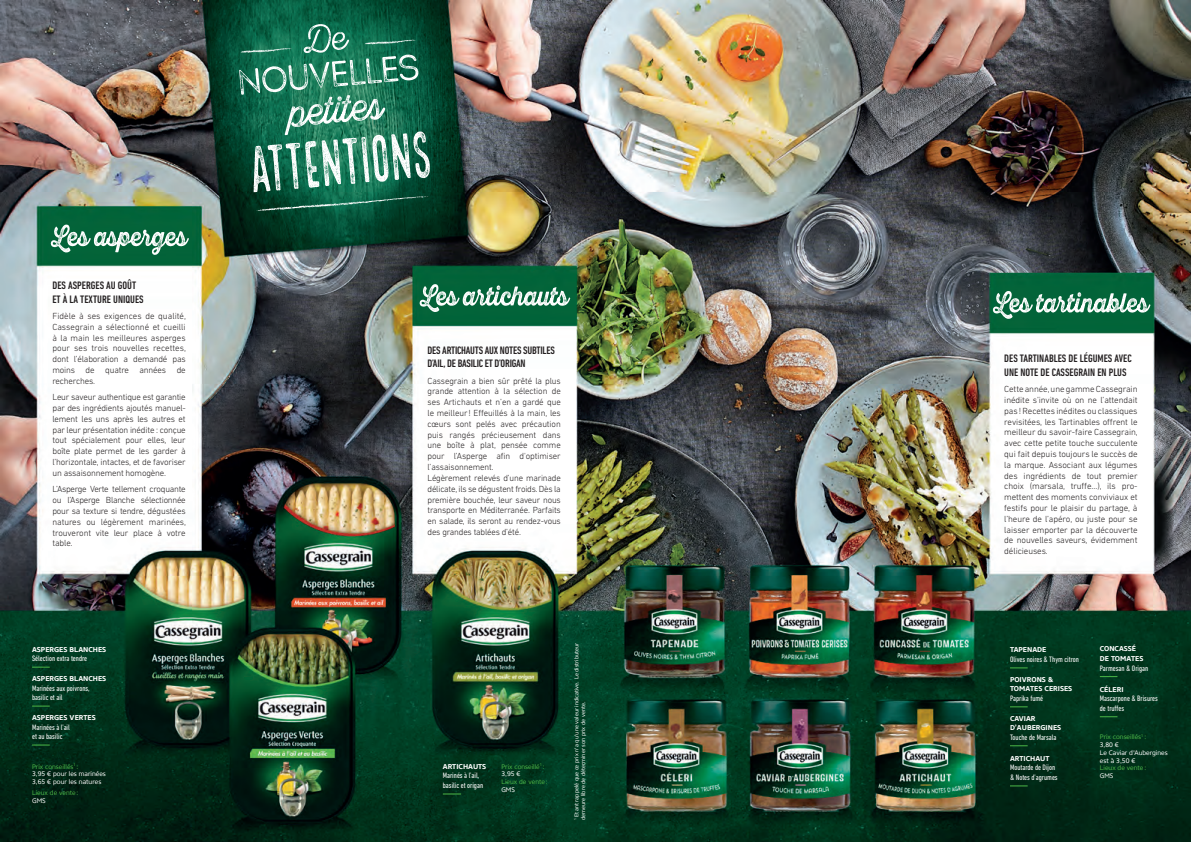
<style>
.page{position:relative;width:1191px;height:842px;background:#fff}
.page>*{position:absolute;margin:0;border:0;box-sizing:border-box;transform-origin:0 0}
.t1{font:500 condensed 11px/13.2px "DIN Next LT Pro";color:#231f20}
.t2{font:500 condensed 11px/13.2px "DIN Next LT Pro";letter-spacing:-.02em;color:#231f20}
.t3{font:300 9px/10.8px "DIN Next LT Pro";letter-spacing:-.01em;color:#231f20;text-align:justify}
.t4{font:condensed 8px/9.6px "DIN Next LT Pro";color:#fff}
.t5{font:700 7px/9.6px "Core Sans N";color:#fff}
.t6{font:6.5px/7.8px "Core Sans N 45";color:#fff}
.t7{font:6.5px/7.8px "Core Sans N 45";color:#4cb848}
.t8{font:5.5px/6.6px "Core Sans N 45";color:#fff}
.s1{color:#4cb848}
.s2{color:#fff}
</style>
<div class="page">
<img style="left:0;top:0;width:1191px;height:842px">
<svg style="left:419px;top:284px;width:151px;height:28px;background:#4d9173"></svg>
<svg style="left:992px;top:291px;width:158px;height:28px;background:#4f9274"></svg>
<svg style="left:51px;top:225px;width:138px;height:30px;background:#4a8f70"></svg>
<svg style="left:1010px;top:668px;width:17px;height:1px"></svg>
<svg style="left:1010px;top:707px;width:17px;height:1px"></svg>
<svg style="left:1010px;top:745px;width:17px;height:1px"></svg>
<svg style="left:1010px;top:786px;width:17px;height:1px"></svg>
<svg style="left:1099px;top:676px;width:18px;height:1px"></svg>
<svg style="left:1099px;top:716px;width:18px;height:1px"></svg>
<svg style="left:32px;top:667px;width:18px;height:1px"></svg>
<svg style="left:32px;top:706px;width:18px;height:1px"></svg>
<svg style="left:32px;top:745px;width:18px;height:1px"></svg>
<svg style="left:239px;top:24px;width:191px;height:188px;background:#378168"></svg>
<svg style="left:443px;top:794px;width:18px;height:1px"></svg>
<p class="t1" style="left:52px;top:279px;width:93px">DES ASPERGES AU GOÛT<br>ET À LA TEXTURE UNIQUES</p>
<p class="t3" style="left:52px;top:310px;width:135px">Fidèle à ses exigences de qualité, Cassegrain a sélectionné et cueilli à la main les meilleures asperges pour ses trois nouvelles recettes, dont l’élaboration a demandé pas moins de quatre années de recherches.</p>
<p class="t3" style="left:52px;top:392px;width:135px">Leur saveur authentique est garantie par des ingrédients ajoutés manuel&shy;lement les uns après les autres et par leur présentation inédite : conçue tout spécialement pour elles, leur boîte plate permet de les garder à l’horizontale, intactes, et de favoriser un assaisonnement homogène.</p>
<p class="t3" style="left:52px;top:484px;width:135px">L’Asperge Verte tellement croquante ou l’Asperge Blanche sélectionnée pour sa texture si tendre, dégustées natures ou légèrement marinées, trouveront vite leur place à votre table.</p>
<p class="t5" style="left:32px;top:644px;width:76px">ASPERGES BLANCHES</p>
<p class="t4" style="left:32px;top:654px;width:57px">Sélection extra tendre</p>
<p class="t5" style="left:32px;top:674px;width:76px">ASPERGES BLANCHES</p>
<p class="t4" style="left:32px;top:683px;width:59px">Marinées aux poivrons, basilic et ail</p>
<p class="t5" style="left:32px;top:713px;width:65px">ASPERGES VERTES</p>
<p class="t4" style="left:32px;top:722px;width:39px">Marinées à l’ail et au basilic</p>
<p class="t6" style="left:32px;top:762px;width:75px"><span class="s1">Prix conseillés</span><sup>1</sup> <span class="s1">:<br></span>3,95 € pour les marinées<br>3,65 € pour les natures</p>
<p class="t7" style="left:32px;top:789px;width:48px">Lieux de vente:</p>
<p class="t6" style="left:32px;top:796px;width:15px">GMS</p>
<p class="t2" style="left:427px;top:344px;width:129px">DES ARTICHAUTS AUX NOTES SUBTILES<br>D’AIL, DE BASILIC ET D’ORIGAN</p>
<p class="t3" style="left:427px;top:375px;width:135px;text-align:left">Cassegrain a bien sûr prêté la plus grande attention à la sélection de ses Artichauts et n’en a gardé que le meilleur! Effeuillés à la main, les cœurs sont pelés avec précaution puis rangés précieusement dans une boîte à plat, pensée comme pour l’Asperge afin d'optimiser l’assaisonnement.<br>Légèrement relevés d’une marinade délicate, ils se dégustent froids. Dès la première bouchée, leur saveur nous transporte en Méditerranée. Parfaits en salade, ils seront au rendez-vous des grandes tablées d’été.</p>
<p class="t5" style="left:443px;top:762px;width:45px">ARTICHAUTS</p>
<p class="t4" style="left:443px;top:771px;width:42px">Marinés à l’ail, basilic et origan</p>
<p class="t7" style="left:501px;top:762px;width:45px">Prix conseillé<sup>1</sup> :<br><span class="s2">3,95 €</span></p>
<p class="t7" style="left:501px;top:778px;width:48px">Lieux de vente:</p>
<p class="t6" style="left:501px;top:786px;width:15px">GMS</p>
<p class="t8" style="left:573px;top:820px;width:179px;rotate:-90deg"><sup>1</sup> Etant rappelé que ce prix n'a qu'une valeur indicative. Le distributeur demeure libre de déterminer son prix de vente.</p>
<p class="t1" style="left:1004px;top:352px;width:129px">DES TARTINABLES DE LÉGUMES AVEC<br>UNE NOTE DE CASSEGRAIN EN PLUS</p>
<p class="t3" style="left:1004px;top:384px;width:135px">Cette année, une gamme Cassegrain inédite s’invite où on ne l’attendait pas! Recettes inédites ou classiques revisitées, les Tartinables offrent le meilleur du savoir-faire Cassegrain, avec cette petite touche succulente qui fait depuis toujours le succès de la marque. Associant aux légumes des ingrédients de tout premier choix (marsala, truffe…), ils pro&shy;mettent des moments conviviaux et festifs pour le plaisir du partage, à l’heure de l’apéro, ou juste pour se laisser emporter par la découverte de nouvelles saveurs, évidemment délicieuses.</p>
<p class="t5" style="left:1010px;top:645px;width:38px">TAPENADE</p>
<p class="t4" style="left:1010px;top:654px;width:70px">Olives noires &amp; Thym citron</p>
<p class="t5" style="left:1010px;top:674px;width:64px">POIVRONS &amp;<br>TOMATES CERISES</p>
<p class="t4" style="left:1010px;top:693px;width:35px">Paprika fumé</p>
<p class="t5" style="left:1010px;top:713px;width:53px">CAVIAR<br>D’AUBERGINES</p>
<p class="t4" style="left:1010px;top:732px;width:48px">Touche de Marsala</p>
<p class="t5" style="left:1010px;top:754px;width:41px">ARTICHAUT</p>
<p class="t4" style="left:1010px;top:763px;width:49px">Moutarde de Dijon &amp; Notes d’agrumes</p>
<p class="t5" style="left:1099px;top:644px;width:45px">CONCASSÉ<br>DE TOMATES</p>
<p class="t4" style="left:1099px;top:663px;width:50px">Parmesan &amp; Origan</p>
<p class="t5" style="left:1099px;top:684px;width:25px">CÉLERI</p>
<p class="t4" style="left:1099px;top:694px;width:60px">Mascarpone &amp; Brisures de truffes</p>
<p class="t6" style="left:1099px;top:733px;width:70px"><span class="s1">Prix conseillés</span><sup>1</sup> <span class="s1">:<br></span>3,80 €<br>Le Caviar d'Aubergines est à 3,50 €</p>
<p class="t7" style="left:1099px;top:764px;width:48px">Lieux de vente:</p>
<p class="t6" style="left:1099px;top:772px;width:15px">GMS</p>
</div>
